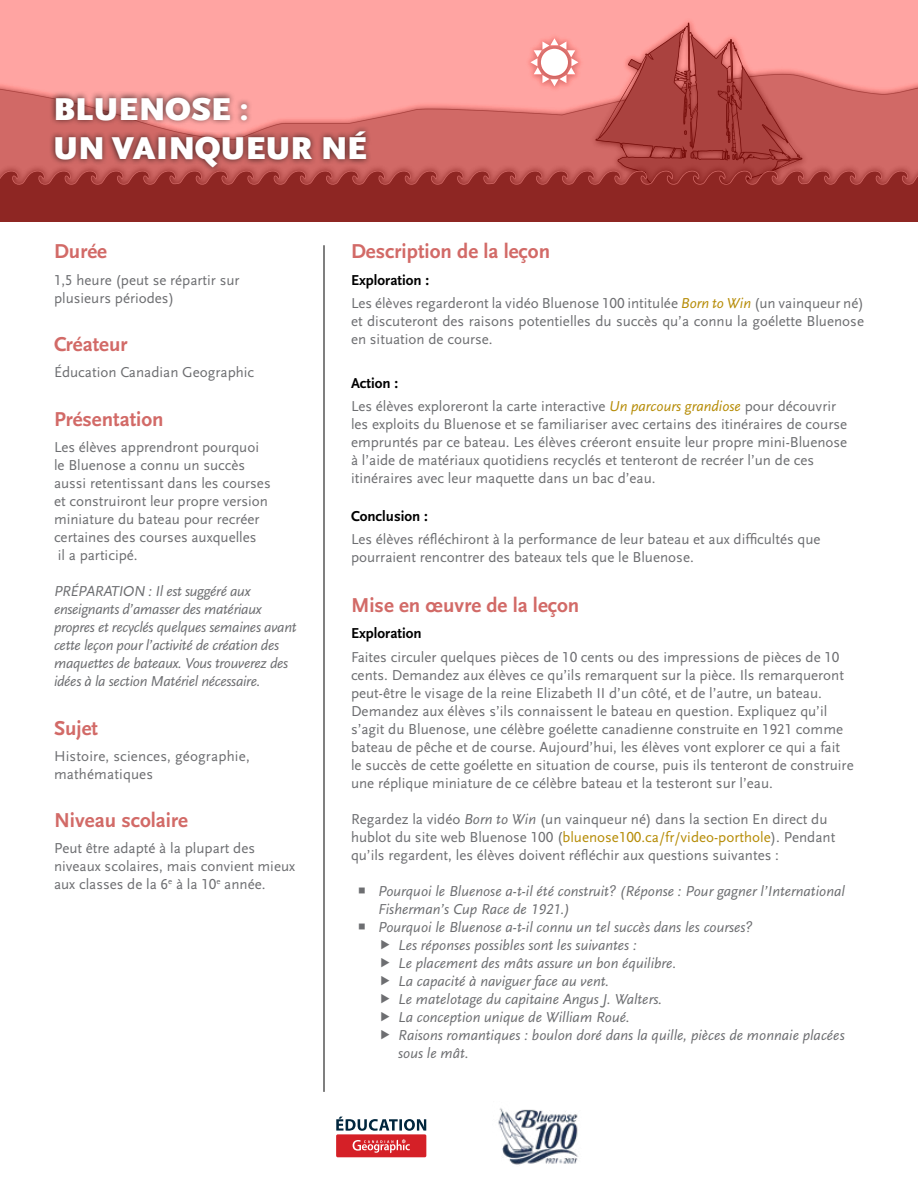
<style>
.page{position:relative;width:918px;height:1188px;background:#fff}
.page>*{position:absolute;margin:0;border:0;box-sizing:border-box;transform-origin:0 0}
.t1{font:900 33px/39px "Scala Sans OT";letter-spacing:.01em;color:#fff}
.t2{font:700 21px "Scala Sans LF";color:#d26a67}
.t3{font:15px/18px "Scala Sans LF";color:#6d6e71}
.t4{font:italic 15px "Scala Sans LF";color:#6d6e71}
.t5{font:italic 15px/18px "Scala Sans LF";letter-spacing:-.02em;color:#6d6e71}
.t6{font:700 15px "Scala Sans LF";color:#000}
.s1{font-weight:700;color:#000}
.s2{font-style:italic;color:#b68c07}
.s3{font-style:italic}
.s4{color:#b68c07}
</style>
<div class="page">
<hr style="left:324px;top:245px;width:1px;height:847px;background:#000">
<div style="left:336px;top:1134px;width:90px;height:23px;background:#d52027;border-radius:2px"></div>
<svg style="left:353px;top:1139px;width:57px;height:14px"></svg>
<svg style="left:336px;top:1117px;width:90px;height:14px"></svg>
<svg style="left:0;top:0;width:918px;height:222px;background:#d16f6d"></svg>
<img style="left:498px;top:1108px;width:81px;height:57px">
<div style="left:49px;top:91px;width:323px;height:81px;background:#000;opacity:.67"></div>
<h1 class="t1" style="left:53px;top:90px;width:315px">BLUENOSE :<br>UN VAINQUEUR NÉ</h1>
<h2 class="t2" style="left:54px;top:240px;width:55px">Durée</h2>
<p class="t3" style="left:54px;top:271px;width:187px">1,5 heure (peut se répartir sur plusieurs périodes)</p>
<h2 class="t2" style="left:54px;top:333px;width:75px">Créateur</h2>
<p class="t3" style="left:54px;top:364px;width:202px">Éducation Canadian Geographic</p>
<h2 class="t2" style="left:54px;top:408px;width:111px">Présentation</h2>
<p class="t3" style="left:54px;top:438px;width:218px">Les élèves apprendront pourquoi le Bluenose a connu un succès aussi retentissant dans les courses et construiront leur propre version miniature du bateau pour recréer certaines des courses auxquelles<br>il a participé.</p>
<p class="t5" style="left:54px;top:582px;width:244px">PRÉPARATION : Il est suggéré aux enseignants d’amasser des matériaux propres et recyclés quelques semaines avant cette leçon pour l’activité de création des maquettes de bateaux. Vous trouverez des idées à la section Matériel nécessaire.</p>
<h2 class="t2" style="left:54px;top:716px;width:46px">Sujet</h2>
<p class="t3" style="left:54px;top:747px;width:197px">Histoire, sciences, géographie, mathématiques</p>
<h2 class="t2" style="left:54px;top:809px;width:136px">Niveau scolaire</h2>
<p class="t3" style="left:54px;top:840px;width:243px">Peut être adapté à la plupart des niveaux scolaires, mais convient mieux aux classes de la 6<sup>e</sup> à la 10<sup>e</sup> année.</p>
<h2 class="t2" style="left:351px;top:240px;width:201px">Description de la leçon</h2>
<p class="t3" style="left:351px;top:268px;width:514px;line-height:23.2px"><span class="s1">Exploration :<br></span>Les élèves regarderont la vidéo Bluenose 100 intitulée <span class="s2">Born to Win</span> (un vainqueur né)</p>
<p class="t3" style="left:351px;top:312px;width:515px">et discuteront des raisons potentielles du succès qu’a connu la goélette Bluenose en situation de course.</p>
<p class="t3" style="left:351px;top:372px;width:487px;line-height:23.2px"><span class="s1">Action :<br></span>Les élèves exploreront la carte interactive <span class="s2">Un parcours grandiose</span> pour découvrir</p>
<p class="t3" style="left:351px;top:416px;width:498px">les exploits du Bluenose et se familiariser avec certains des itinéraires de course empruntés par ce bateau. Les élèves créeront ensuite leur propre mini-Bluenose à l’aide de matériaux quotidiens recyclés et tenteront de recréer l’un de ces itinéraires avec leur maquette dans un bac d’eau.</p>
<p class="t6" style="left:351px;top:508px;width:78px">Conclusion :</p>
<p class="t3" style="left:351px;top:531px;width:471px">Les élèves réfléchiront à la performance de leur bateau et aux difficultés que pourraient rencontrer des bateaux tels que le Bluenose.</p>
<h2 class="t2" style="left:351px;top:594px;width:230px">Mise en œuvre de la leçon</h2>
<p class="t6" style="left:351px;top:625px;width:72px">Exploration</p>
<p class="t3" style="left:351px;top:648px;width:504px">Faites circuler quelques pièces de 10 cents ou des impressions de pièces de 10 cents. Demandez aux élèves ce qu’ils remarquent sur la pièce. Ils remarqueront peut-être le visage de la reine Elizabeth II d’un côté, et de l’autre, un bateau.<br>Demandez aux élèves s’ils connaissent le bateau en question. Expliquez qu’il s’agit du Bluenose, une célèbre goélette canadienne construite en 1921 comme bateau de pêche et de course. Aujourd’hui, les élèves vont explorer ce qui a fait le succès de cette goélette en situation de course, puis ils tenteront de construire une réplique miniature de ce célèbre bateau et la testeront sur l’eau.</p>
<p class="t3" style="left:351px;top:810px;width:486px">Regardez la vidéo <span class="s3">Born to Win</span> (un vainqueur né) dans la section En direct du hublot du site web Bluenose 100 (<span class="s4">bluenose100.ca/fr/video-porthole</span>). Pendant qu’ils regardent, les élèves doivent réfléchir aux questions suivantes :</p>
<p class="t4" style="left:378px;top:883px;width:468px">Pourquoi le Bluenose a-t-il été construit? (Réponse : Pour gagner l’International</p>
<p class="t4" style="left:378px;top:901px;width:193px">Fisherman’s Cup Race de 1921.)</p>
<p class="t4" style="left:378px;top:919px;width:376px">Pourquoi le Bluenose a-t-il connu un tel succès dans les courses?</p>
<p class="t4" style="left:398px;top:937px;width:240px">Les réponses possibles sont les suivantes :</p>
<p class="t4" style="left:398px;top:955px;width:280px">Le placement des mâts assure un bon équilibre.</p>
<p class="t4" style="left:398px;top:973px;width:213px">La capacité à naviguer face au vent.</p>
<p class="t4" style="left:398px;top:991px;width:265px">Le matelotage du capitaine Angus J. Walters.</p>
<p class="t4" style="left:398px;top:1009px;width:233px">La conception unique de William Roué.</p>
<p class="t4" style="left:398px;top:1027px;width:448px">Raisons romantiques : boulon doré dans la quille, pièces de monnaie placées</p>
<p class="t4" style="left:398px;top:1045px;width:72px">sous le mât.</p>
</div>
